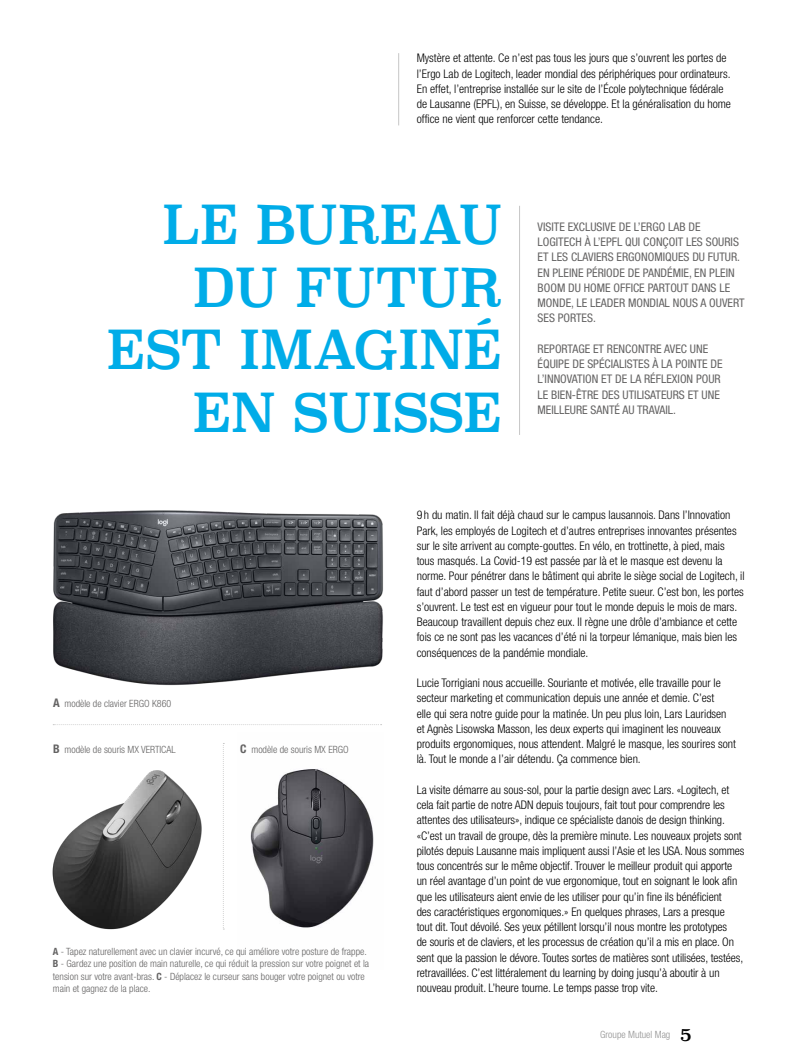
<style>
.page{position:relative;width:798px;height:1063px;background:#fff}
.page>*{position:absolute;margin:0;border:0;box-sizing:border-box;transform-origin:0 0}
.t1{font:52.5px/62.5px "Superclarendon";color:#00ace8;text-align:right;scale:.95 1}
.t2{font:300 condensed 11.88px/15.2px "Helvetica Neue LT";color:#000}
.t3{font:condensed 11.88px/15.2px "Helvetica Neue LT";color:#646363}
.t4{font:300 condensed 10px/12.5px "Helvetica Neue LT";color:#646363}
.t5{font:300 condensed 10px "Helvetica Neue LT";color:#929292}
.s1{font-weight:700;font-size:11.88px}
.s2{font-weight:700}
.s3{font-family:"Superclarendon";font-weight:400;font-stretch:normal;font-size:17.5px;color:#000}
</style>
<div class="page">
<img style="left:250px;top:769px;width:124px;height:159px">
<img style="left:53px;top:510px;width:330px;height:176px">
<img style="left:52px;top:770px;width:150px;height:160px">
<hr style="left:519px;top:206px;width:1px;height:229px;background:#c6c6c6">
<svg style="left:223px;top:743px;width:1px;height:187px"></svg>
<svg style="left:53px;top:724px;width:328px;height:1px"></svg>
<hr style="left:398px;top:53px;width:1px;height:72px;background:#c6c6c6">
<p class="t2" style="left:416px;top:51px;width:316px">Mystère et attente. Ce n’est pas tous les jours que s’ouvrent les portes de l’Ergo Lab de Logitech, leader mondial des périphériques pour ordinateurs.<br>En effet, l’entreprise installée sur le site de l’École polytechnique fédérale de Lausanne (EPFL), en Suisse, se développe. Et la généralisation du home office ne vient que renforcer cette tendance.</p>
<h1 class="t1" style="left:107px;top:198px;width:417px">LE BUREAU<br>DU FUTUR<br>EST IMAGINÉ<br>EN SUISSE</h1>
<p class="t3" style="left:537px;top:219px;width:208px">VISITE EXCLUSIVE DE L’ERGO LAB DE LOGITECH À L’EPFL QUI CONÇOIT LES SOURIS ET LES CLAVIERS ERGONOMIQUES DU FUTUR.<br>EN PLEINE PÉRIODE DE PANDÉMIE, EN PLEIN BOOM DU HOME OFFICE PARTOUT DANS LE MONDE, LE LEADER MONDIAL NOUS A OUVERT SES PORTES.</p>
<p class="t3" style="left:537px;top:341px;width:186px">REPORTAGE ET RENCONTRE AVEC UNE ÉQUIPE DE SPÉCIALISTES À LA POINTE DE L’INNOVATION ET DE LA RÉFLEXION POUR LE BIEN-ÊTRE DES UTILISATEURS ET UNE MEILLEURE SANTÉ AU TRAVAIL.</p>
<p class="t4" style="left:53px;top:697px;width:119px"><span class="s1">A</span> modèle de clavier ERGO K860</p>
<p class="t4" style="left:53px;top:743px;width:124px"><span class="s1">B</span> modèle de souris MX VERTICAL</p>
<p class="t4" style="left:240px;top:743px;width:110px"><span class="s1">C</span> modèle de souris MX ERGO</p>
<p class="t4" style="left:53px;top:945px;width:318px"><span class="s2">A</span> - Tapez naturellement avec un clavier incurvé, ce qui améliore votre posture de frappe.<br><span class="s2">B</span> - Gardez une position de main naturelle, ce qui réduit la pression sur votre poignet et la tension sur votre avant-bras. <span class="s2">C</span> - Déplacez le curseur sans bouger votre poignet ou votre main et gagnez de la place.</p>
<p class="t2" style="left:416px;top:507px;width:329px">9 h du matin. Il fait déjà chaud sur le campus lausannois. Dans l’Innovation Park, les employés de Logitech et d’autres entreprises innovantes présentes sur le site arrivent au compte-gouttes. En vélo, en trottinette, à pied, mais tous masqués. La Covid-19 est passée par là et le masque est devenu la norme. Pour pénétrer dans le bâtiment qui abrite le siège social de Logitech, il faut d’abord passer un test de température. Petite sueur. C’est bon, les portes s’ouvrent. Le test est en vigueur pour tout le monde depuis le mois de mars.<br>Beaucoup travaillent depuis chez eux. Il règne une drôle d’ambiance et cette fois ce ne sont pas les vacances d’été ni la torpeur lémanique, mais bien les conséquences de la pandémie mondiale.</p>
<p class="t2" style="left:416px;top:675px;width:320px">Lucie Torrigiani nous accueille. Souriante et motivée, elle travaille pour le secteur marketing et communication depuis une année et demie. C’est<br>elle qui sera notre guide pour la matinée. Un peu plus loin, Lars Lauridsen et Agnès Lisowska Masson, les deux experts qui imaginent les nouveaux produits ergonomiques, nous attendent. Malgré le masque, les sourires sont là. Tout le monde a l’air détendu. Ça commence bien.</p>
<p class="t2" style="left:416px;top:782px;width:329px">La visite démarre au sous-sol, pour la partie design avec Lars. «Logitech, et cela fait partie de notre ADN depuis toujours, fait tout pour comprendre les attentes des utilisateurs», indique ce spécialiste danois de design thinking. «C’est un travail de groupe, dès la première minute. Les nouveaux projets sont pilotés depuis Lausanne mais impliquent aussi l’Asie et les USA. Nous sommes tous concentrés sur le même objectif. Trouver le meilleur produit qui apporte un réel avantage d’un point de vue ergonomique, tout en soignant le look afin que les utilisateurs aient envie de les utiliser pour qu’in fine ils bénéficient<br>des caractéristiques ergonomiques.» En quelques phrases, Lars a presque<br>tout dit. Tout dévoilé. Ses yeux pétillent lorsqu’il nous montre les prototypes<br>de souris et de claviers, et les processus de création qu’il a mis en place. On sent que la passion le dévore. Toutes sortes de matières sont utilisées, testées, retravaillées. C’est littéralement du learning by doing jusqu’à aboutir à un nouveau produit. L’heure tourne. Le temps passe trop vite.</p>
<p class="t5" style="left:600px;top:1029px;width:93px">Groupe Mutuel Mag <span class="s3">5</span></p>
</div>
